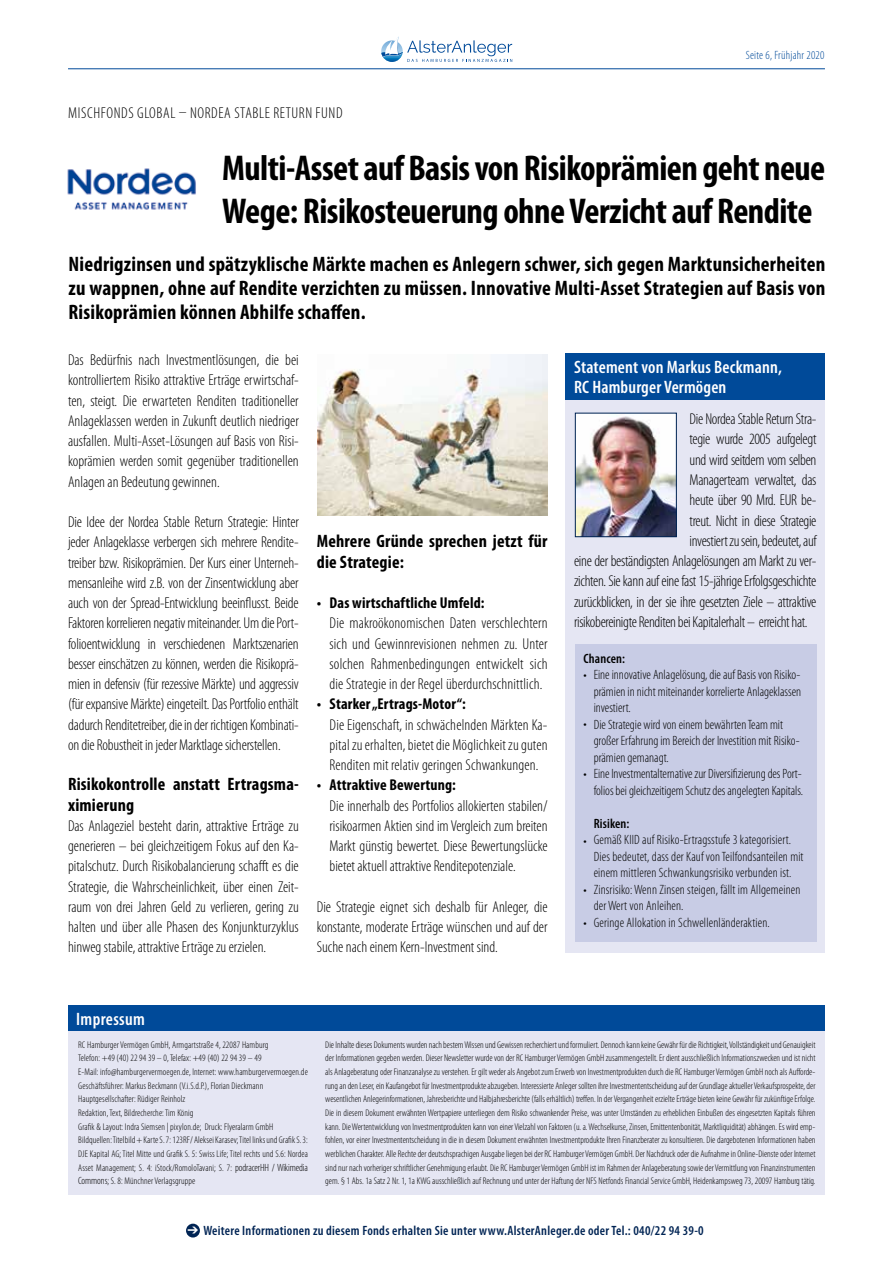
<style>
.page{position:relative;width:893px;height:1263px;background:#fff}
.page>*{position:absolute;margin:0;border:0;box-sizing:border-box;transform-origin:0 0}
.t1{font:700 condensed 36px/43.2px "Myriad Pro";letter-spacing:-.015em;color:#000}
.t2{font:700 condensed 21px/24px "Myriad Pro";letter-spacing:.01em;color:#000;text-align:justify}
.t3{font:700 condensed 18px/20.2px "Myriad Pro";letter-spacing:.01em;color:#000}
.t4{font:600 condensed 18px/20.2px "Myriad Pro";letter-spacing:.01em;color:#fff}
.t5{font:300 condensed 15.75px/20.2px "Myriad Pro";letter-spacing:-.01em;color:#000;text-align:justify}
.t6{font:700 condensed 15.75px "Myriad Pro";letter-spacing:.01em;color:#000}
.t7{font:300 condensed 15.75px "Myriad Pro";letter-spacing:.04em;color:#000}
.t8{font:300 condensed 13.5px/16.5px "Myriad Pro";color:#000}
.t9{font:600 condensed 13.5px "Myriad Pro";letter-spacing:.02em;color:#002454}
.t10{font:600 condensed 13.5px "Myriad Pro";letter-spacing:.01em;color:#000}
.t11{font:300 condensed 12px "Myriad Pro";letter-spacing:.02em;color:#004a99}
.t12{font:300 condensed 9.75px/13.6px "Myriad Pro";letter-spacing:.01em;color:#000;text-align:justify}
.s1{font-size:10.5px}
</style>
<div class="page">
<hr style="left:68px;top:68px;width:757px;height:1px;background:#004a99">
<svg style="left:381px;top:36px;width:131px;height:26px"></svg>
<div style="left:68px;top:1029px;width:757px;height:166px;background:#e5e6f3"></div>
<div style="left:68px;top:1006px;width:757px;height:25px;background:#004a99"></div>
<img style="left:67px;top:168px;width:129px;height:42px">
<div style="left:186px;top:1224px;width:14px;height:13px;background:#002454;border-radius:50%"></div>
<div style="left:566px;top:392px;width:259px;height:560px;background:#e5e6f3"></div>
<img style="left:577px;top:415px;width:98px;height:120px">
<div style="left:575px;top:413px;width:102px;height:124px;border:1px solid #002454"></div>
<div style="left:575px;top:644px;width:241px;height:298px;background:#c8cce5"></div>
<div style="left:566px;top:353px;width:259px;height:47px;background:#004a99"></div>
<img style="left:317px;top:354px;width:231px;height:162px">
<h3 class="t7" style="left:68px;top:104px;width:276px">MISCHFONDS GLOBAL – NORDEA STABLE RETURN FUND</h3>
<p class="t11" style="left:746px;top:48px;width:80px">Seite 6, Frühjahr 2020</p>
<h1 class="t1" style="left:222px;top:146px;width:605px">Multi-Asset auf Basis von Risikoprämien geht neue<br>Wege: Risikosteuerung ohne Verzicht auf Rendite</h1>
<p class="t2" style="left:68px;top:252px;width:758px">Niedrigzinsen und spätzyklische Märkte machen es Anlegern schwer, sich gegen Marktunsicherheiten zu wappnen, ohne auf Rendite verzichten zu müssen. Innovative Multi-Asset Strategien auf Basis von Risikoprämien können Abhilfe schaffen.</p>
<p class="t5" style="left:68px;top:350px;width:232px">Das Bedürfnis nach Investmentlösungen, die bei kontrolliertem Risiko attraktive Erträge erwirtschaf&shy;ten, steigt. Die erwarteten Renditen traditioneller Anlageklassen werden in Zukunft deutlich niedriger ausfallen. Multi-Asset-Lösungen auf Basis von Risi&shy;koprämien werden somit gegenüber traditionellen Anlagen an Bedeutung gewinnen.</p>
<p class="t5" style="left:68px;top:512px;width:232px">Die Idee der Nordea Stable Return Strategie: Hinter jeder Anlageklasse verbergen sich mehrere Rendite&shy;treiber bzw. Risikoprämien. Der Kurs einer Unterneh&shy;mensanleihe wird z.B. von der Zinsentwicklung aber auch von der Spread-Entwicklung beeinflusst. Beide Faktoren korrelieren negativ miteinander. Um die Port&shy;folioentwicklung in verschiedenen Marktszenarien besser einschätzen zu können, werden die Risikoprä&shy;mien in defensiv (für rezessive Märkte) und aggressiv (für expansive Märkte) eingeteilt. Das Portfolio enthält dadurch Renditetreiber, die in der richtigen Kombinati&shy;on die Robustheit in jeder Marktlage sicherstellen.</p>
<h3 class="t3" style="left:68px;top:774px;width:232px">Risikokontrolle anstatt Ertragsma&shy;ximierung</h3>
<p class="t5" style="left:68px;top:815px;width:232px">Das Anlageziel besteht darin, attraktive Erträge zu generieren – bei gleichzeitigem Fokus auf den Ka&shy;pitalschutz. Durch Risikobalancierung schafft es die Strategie, die Wahrscheinlichkeit, über einen Zeit&shy;raum von drei Jahren Geld zu verlieren, gering zu halten und über alle Phasen des Konjunkturzyklus hinweg stabile, attraktive Erträge zu erzielen.</p>
<h3 class="t3" style="left:317px;top:531px;width:232px">Mehrere Gründe sprechen jetzt für die Strategie:</h3>
<h3 class="t6" style="left:317px;top:593px;width:169px">• Das wirtschaftliche Umfeld:</h3>
<h3 class="t5" style="left:330px;top:613px;width:220px">Die makroökonomischen Daten verschlechtern sich und Gewinnrevisionen nehmen zu. Unter solchen Rahmenbedingungen entwickelt sich die Strategie in der Regel überdurchschnittlich.</h3>
<h3 class="t6" style="left:317px;top:694px;width:151px">• Starker „Ertrags-Motor“:</h3>
<h3 class="t5" style="left:330px;top:714px;width:219px">Die Eigenschaft, in schwächelnden Märkten Ka&shy;pital zu erhalten, bietet die Möglichkeit zu guten Renditen mit relativ geringen Schwankungen.</h3>
<h3 class="t6" style="left:317px;top:775px;width:141px">• Attraktive Bewertung:</h3>
<h3 class="t5" style="left:330px;top:795px;width:220px">Die innerhalb des Portfolios allokierten stabilen/ risikoarmen Aktien sind im Vergleich zum breiten Markt günstig bewertet. Diese Bewertungslücke bietet aktuell attraktive Renditepotenziale.</h3>
<h3 class="t5" style="left:317px;top:896px;width:232px">Die Strategie eignet sich deshalb für Anleger, die konstante, moderate Erträge wünschen und auf der Suche nach einem Kern-Investment sind.</h3>
<h3 class="t4" style="left:76px;top:1009px;width:70px">Impressum</h3>
<h3 class="t4" style="left:574px;top:356px;width:209px">Statement von Markus Beckmann,<br>RC Hamburger Vermögen</h3>
<h3 class="t5" style="left:690px;top:409px;width:128px">Die Nordea Stable Return Stra-</h3>
<h3 class="t5" style="left:690px;top:429px;width:128px">tegie wurde 2005 aufgelegt</h3>
<h3 class="t5" style="left:690px;top:449px;width:128px">und wird seitdem vom selben</h3>
<h3 class="t5" style="left:690px;top:470px;width:128px">Managerteam verwaltet, das</h3>
<h3 class="t5" style="left:690px;top:490px;width:128px">heute über 90 Mrd. EUR be-</h3>
<h3 class="t5" style="left:690px;top:510px;width:128px">treut. Nicht in diese Strategie</h3>
<h3 class="t5" style="left:690px;top:530px;width:128px">investiert zu sein, bedeutet, auf</h3>
<h3 class="t5" style="left:574px;top:551px;width:244px">eine der beständigsten Anlagelösungen am Markt zu ver-</h3>
<h3 class="t5" style="left:574px;top:571px;width:244px">zichten. Sie kann auf eine fast 15-jährige Erfolgsgeschichte</h3>
<h3 class="t5" style="left:574px;top:591px;width:244px">zurückblicken, in der sie ihre gesetzten Ziele – attraktive</h3>
<h3 class="t5" style="left:574px;top:611px;width:235px">risikobereinigte Renditen bei Kapitalerhalt – erreicht hat.</h3>
<h3 class="t10" style="left:584px;top:650px;width:43px">Chancen:</h3>
<p class="t8" style="left:594px;top:667px;width:211px">Eine innovative Anlagelösung, die auf Basis von Risiko&shy;prämien in nicht miteinander korrelierte Anlageklassen investiert.<br>Die Strategie wird von einem bewährten Team mit großer Erfahrung im Bereich der Investition mit Risiko&shy;prämien gemanagt.<br>Eine Investmentalternative zur Diversifizierung des Port&shy;folios bei gleichzeitigem Schutz des angelegten Kapitals.</p>
<h3 class="t10" style="left:594px;top:815px;width:37px">Risiken:</h3>
<p class="t8" style="left:594px;top:832px;width:211px">Gemäß KIID auf Risiko-Ertragsstufe 3 kategorisiert.<br>Dies bedeutet, dass der Kauf von Teilfondsanteilen mit einem mittleren Schwankungsrisiko verbunden ist.<br>Zinsrisiko: Wenn Zinsen steigen, fällt im Allgemeinen der Wert von Anleihen.<br>Geringe Allokation in Schwellenländeraktien.</p>
<h3 class="t8" style="left:584px;top:666px;width:5px">•</h3>
<h3 class="t8" style="left:584px;top:716px;width:5px">•</h3>
<h3 class="t8" style="left:584px;top:765px;width:5px">•</h3>
<h3 class="t8" style="left:584px;top:832px;width:5px">•</h3>
<h3 class="t8" style="left:584px;top:881px;width:5px">•</h3>
<h3 class="t8" style="left:584px;top:914px;width:5px">•</h3>
<p class="t12" style="left:78px;top:1037px;width:231px;text-align:left">RC Hamburger Vermögen GmbH, Armgartstraße 4, 22087 Hamburg<br>Telefon: +49 (40) 22 94 39 – 0, Telefax: +49 (40) 22 94 39 – 49<br>E-Mail: info@hamburgervermoegen.de, Internet: www.hamburgervermoegen.de Geschäftsführer: Markus Beckmann (V.i.S.d.P.), Florian Dieckmann Hauptgesellschafter: Rüdiger Reinholz<br>Redaktion, Text, Bildrecherche: Tim König<br>Grafik &amp; Layout: Indra Siemsen | pixylon.de; Druck: Flyeralarm GmbH Bildquellen: Titelbild + Karte S. 7: 123RF/ Aleksei Karasev; Titel links und Grafik S. 3:<br>DJE Kapital AG; Titel Mitte und Grafik S. 5: Swiss Life; Titel rechts und S.6: Nordea Asset Management; S. 4: iStock/RomoloTavani; S. 7: <span class="s1">podracerHH / Wikimedia Commons</span>; S. 8: Münchner Verlagsgruppe</p>
<h3 class="t9" style="left:203px;top:1222px;width:502px">Weitere Informationen zu diesem Fonds erhalten Sie unter www.AlsterAnleger.de oder Tel.: 040/22 94 39-0</h3>
<p class="t12" style="left:325px;top:1037px;width:492px">Die Inhalte dieses Dokuments wurden nach bestem Wissen und Gewissen recherchiert und formuliert. Dennoch kann keine Gewähr für die Richtigkeit, Vollständigkeit und Genauigkeit der Informationen gegeben werden. Dieser Newsletter wurde von der RC Hamburger Vermögen GmbH zusammengestellt. Er dient ausschließlich Informationszwecken und ist nicht als Anlageberatung oder Finanzanalyse zu verstehen. Er gilt weder als Angebot zum Erwerb von Investmentprodukten durch die RC Hamburger Vermögen GmbH noch als Aufforde&shy;rung an den Leser, ein Kaufangebot für Investmentprodukte abzugeben. Interessierte Anleger sollten ihre Investmententscheidung auf der Grundlage aktueller Verkaufsprospekte, der wesentlichen Anlegerinformationen, Jahresberichte und Halbjahresberichte (falls erhältlich) treffen. In der Vergangenheit erzielte Erträge bieten keine Gewähr für zukünftige Erfolge.<br>Die in diesem Dokument erwähnten Wertpapiere unterliegen dem Risiko schwankender Preise, was unter Umständen zu erheblichen Einbußen des eingesetzten Kapitals führen kann. Die Wertentwicklung von Investmentprodukten kann von einer Vielzahl von Faktoren (u. a. Wechselkurse, Zinsen, Emittentenbonität, Marktliquidität) abhängen. Es wird emp&shy;fohlen, vor einer Investmententscheidung in die in diesem Dokument erwähnten Investmentprodukte Ihren Finanzberater zu konsultieren. Die dargebotenen Informationen haben werblichen Charakter. Alle Rechte der deutschsprachigen Ausgabe liegen bei der RC Hamburger Vermögen GmbH. Der Nachdruck oder die Aufnahme in Online-Dienste oder Internet sind nur nach vorheriger schriftlicher Genehmigung erlaubt. Die RC Hamburger Vermögen GmbH ist im Rahmen der Anlageberatung sowie der Vermittlung von Finanzinstrumenten gem. § 1 Abs. 1a Satz 2 Nr. 1, 1a KWG ausschließlich auf Rechnung und unter der Haftung der NFS Netfonds Financial Service GmbH, Heidenkampsweg 73, 20097 Hamburg tätig.</p>
</div>
